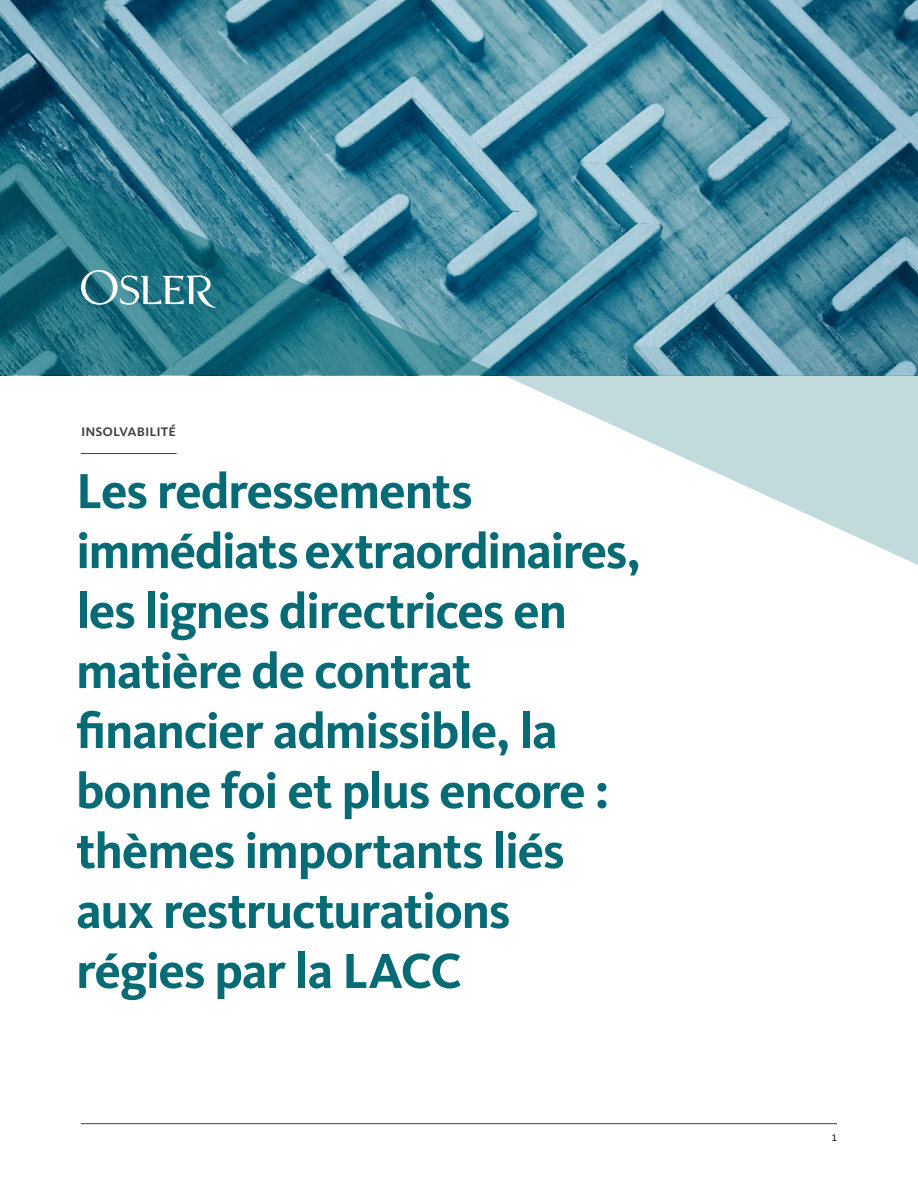
<style>
.page{position:relative;width:918px;height:1188px;background:#fff}
.page>*{position:absolute;margin:0;border:0;box-sizing:border-box;transform-origin:0 0}
.t1{font:700 51px/60px "Kievit Pro";letter-spacing:-.025em;color:#066b74}
.t2{font:500 16.5px "Kievit Pro";color:#414141}
.t3{font:9.75px "Kievit Pro";color:#000}
</style>
<div class="page">
<img style="left:0;top:0;width:918px;height:375px">
<svg style="left:0;top:138px;width:504px;height:237px;background:#3a8193"></svg>
<svg style="left:504px;top:375px;width:414px;height:190px"></svg>
<hr style="left:81px;top:1123px;width:756px;height:1px;background:#414141">
<hr style="left:81px;top:453px;width:96px;height:1px;background:#414141">
<svg style="left:81px;top:270px;width:135px;height:38px"></svg>
<p class="t2" style="left:81px;top:420px;width:97px">insolvabilité</p>
<p class="t1" style="left:76px;top:461px;width:566px">Les redressements immédiats extraordinaires, les lignes directrices en matière de contrat financier admissible, la bonne foi et plus encore : thèmes importants liés aux restructurations régies par la LACC</p>
<p class="t3" style="left:832px;top:1132px;width:7px">1</p>
</div>
